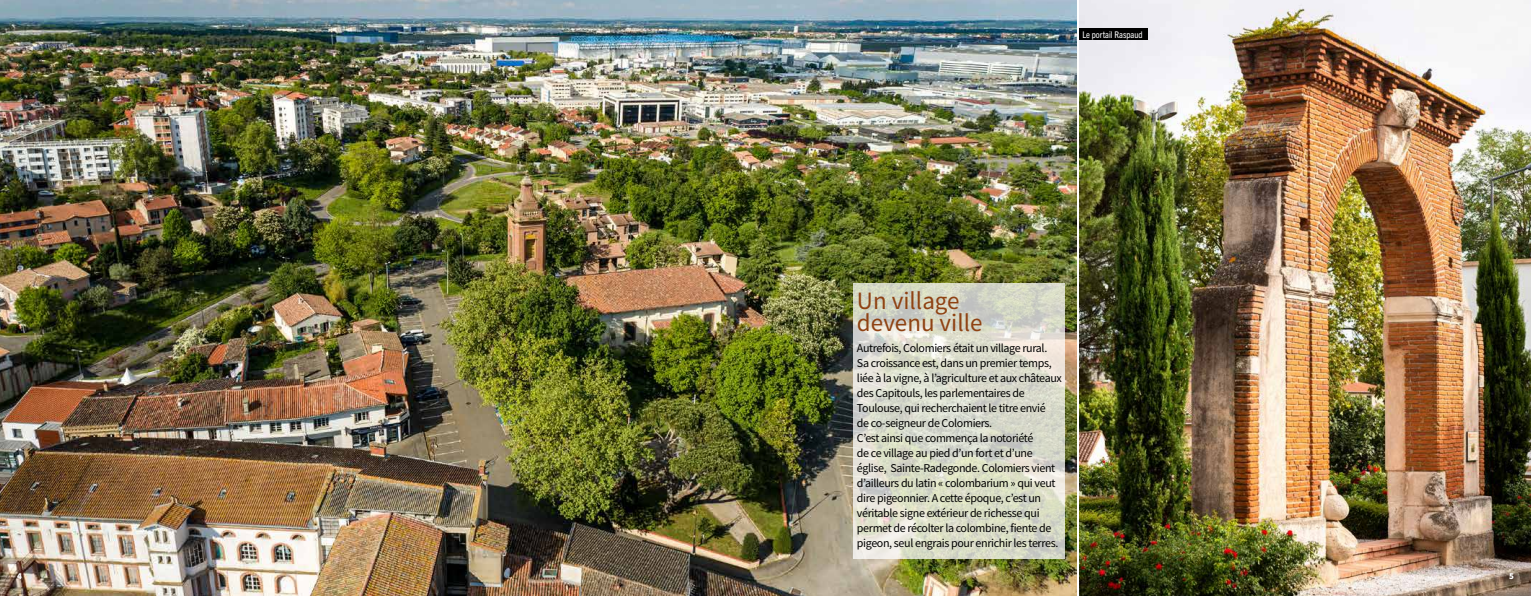
<style>
.page{position:relative;width:1531px;height:596px;background:#fff}
.page>*{position:absolute;margin:0;border:0;box-sizing:border-box;transform-origin:0 0}
.t1{font:25px/22px "Source Sans Pro";color:#8f4213}
.t2{font:12px/15px "Source Sans Pro";letter-spacing:-.03em;color:#000}
.t3{font:condensed 9.2px "Trade Gothic Next LT Pro";color:#fff}
.t4{font:900 9px "Source Sans Pro";color:#fff}
</style>
<div class="page">
<img style="left:0;top:0;width:1077px;height:595px">
<img style="left:1079px;top:0;width:452px;height:595px">
<div style="left:1079px;top:28px;width:69px;height:12px;background:#000"></div>
<svg style="left:853px;top:282px;width:211px;height:276px"></svg>
<p class="t3" style="left:1082px;top:28px;width:62px">Le portail Raspaud</p>
<h1 class="t1" style="left:857px;top:289px;width:127px">Un village devenu ville</h1>
<p class="t2" style="left:857px;top:340px;width:206px">Autrefois, Colomiers était un village rural.<br>Sa croissance est, dans un premier temps, liée à la vigne, à l’agriculture et aux châteaux des Capitouls, les parlementaires de Toulouse, qui recherchaient le titre envié<br>de co-seigneur de Colomiers.<br>C’est ainsi que commença la notoriété<br>de ce village au pied d’un fort et d’une église, Sainte-Radegonde. Colomiers vient d’ailleurs du latin « colombarium » qui veut dire pigeonnier. A cette époque, c’est un véritable signe extérieur de richesse qui permet de récolter la colombine, fiente de pigeon, seul engrais pour enrichir les terres.</p>
<p class="t4" style="left:17px;top:569px;width:6px">4</p>
<p class="t4" style="left:1509px;top:569px;width:6px">5</p>
</div>
